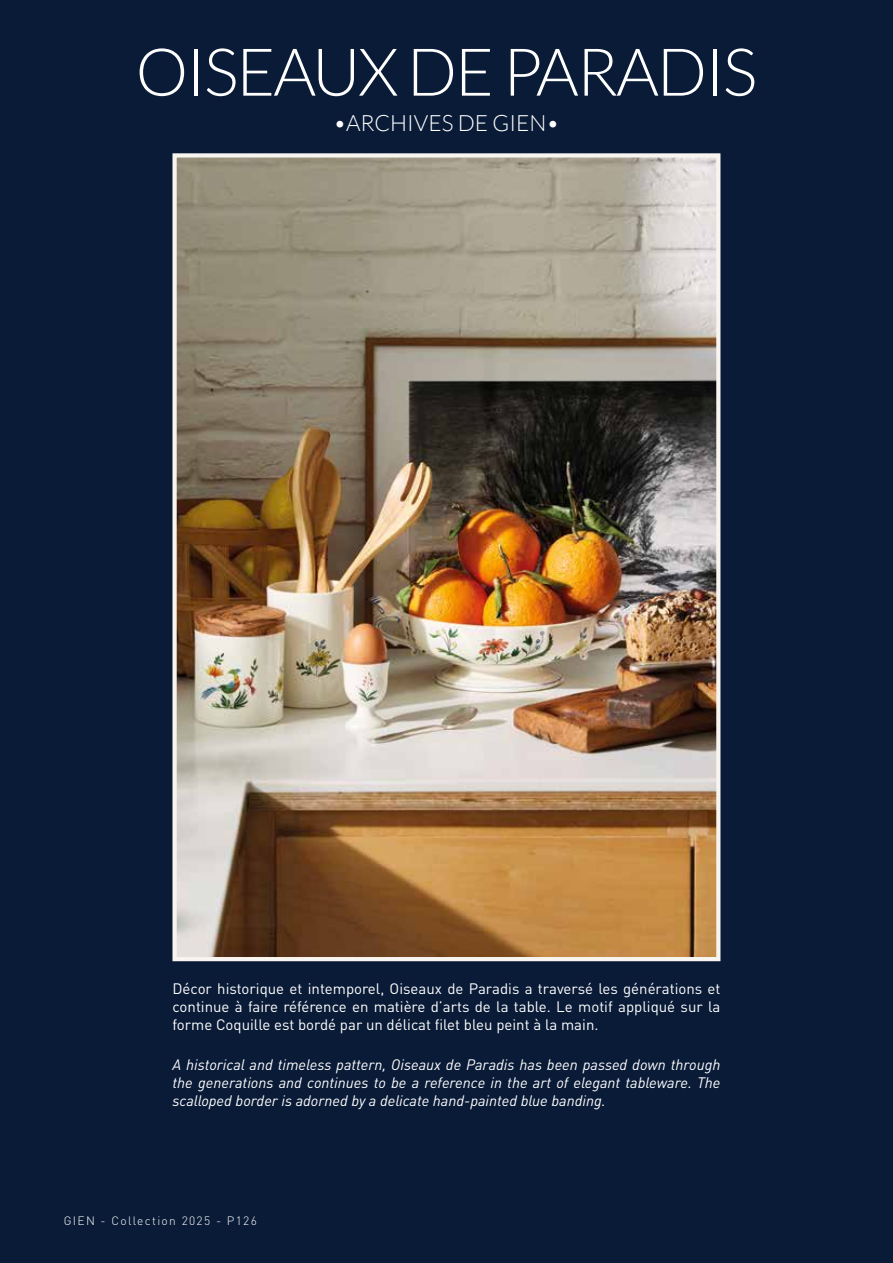
<style>
.page{position:relative;width:893px;height:1263px;background:#0a1b37}
.page>*{position:absolute;margin:0;border:0;box-sizing:border-box;transform-origin:0 0}
.t1{font:300 66px "Lato";letter-spacing:-.03em;color:#fff}
.t2{font:300 22.5px "Lato";color:#fff}
.t3{font:italic 15px/18px "DIN Pro";color:#fff;text-align:justify}
.t4{font:15px/18px "DIN Pro";color:#fff;text-align:justify}
.t5{font:300 12px "DIN Pro";letter-spacing:.11em;color:#fff}
</style>
<div class="page">
<img style="left:177px;top:158px;width:538px;height:798px">
<div style="left:172px;top:153px;width:548px;height:808px;border:4px solid #f8f4f0"></div>
<h1 class="t1" style="left:136px;top:37px;width:623px">OISEAUX DE PARADIS</h1>
<h2 class="t2" style="left:333px;top:111px;width:227px">•ARCHIVES DE GIEN•</h2>
<p class="t4" style="left:172px;top:979px;width:549px">Décor historique et intemporel, Oiseaux de Paradis a traversé les générations et continue à faire référence en matière d’arts de la table. Le motif appliqué sur la forme Coquille est bordé par un délicat filet bleu peint à la main.</p>
<p class="t3" style="left:172px;top:1054px;width:550px">A historical and timeless pattern, Oiseaux de Paradis has been passed down through the generations and continues to be a reference in the art of elegant tableware. The scalloped border is adorned by a delicate hand-painted blue banding.</p>
<p class="t5" style="left:64px;top:1212px;width:195px">GIEN - Collection 2025 - P126</p>
</div>
